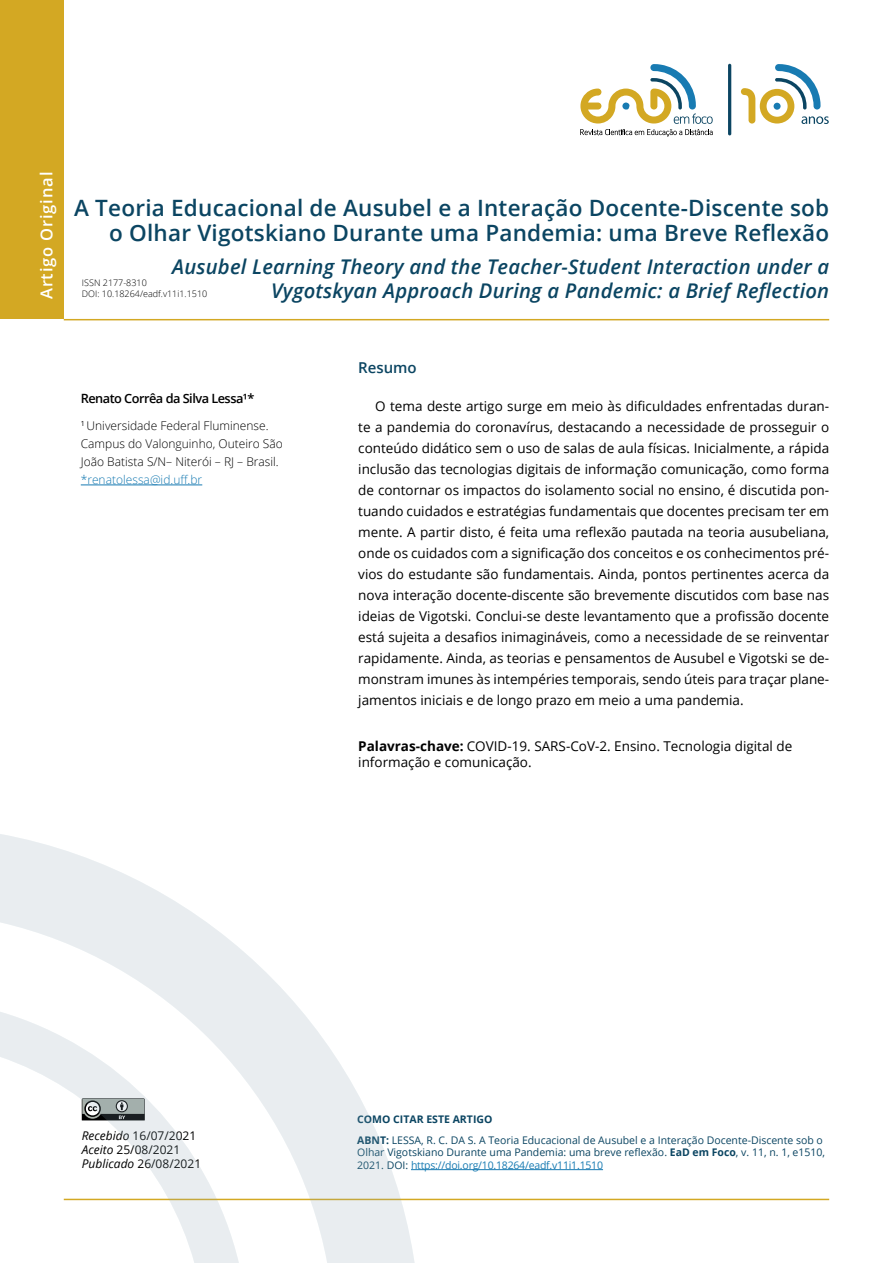
<style>
.page{position:relative;width:893px;height:1263px;background:#fff}
.page>*{position:absolute;margin:0;border:0;box-sizing:border-box;transform-origin:0 0}
.titulo_artigo{font:600 22.5px/25.5px "Open Sans";letter-spacing:.01em;color:#0b4562;text-align:right}
.titulo_artigo_inglês{font:italic 600 20.25px "Open Sans";letter-spacing:.01em;color:#0b4562}
.t1{font:600 16.5px "Open Sans";letter-spacing:.05em;color:#fff}
.Resumo{font:600 15px "Open Sans";color:#0b4562}
.texto_corrido{font:13.5px/21px "Open Sans";color:#000;text-align:justify}
.palavras_chave{font:13.5px/16.2px "Open Sans";color:#000}
.Autor{font:600 12.75px "Open Sans";letter-spacing:-.04em;color:#000}
.creditos_autores{font:300 12px/18px "Open Sans";color:#000}
.t2{font:12px/14.4px "Open Sans";color:#000}
.t3{font:10.5px/21.1px "Open Sans";color:#0b4562}
.t4{font:300 9px/10.8px "Open Sans";color:#000}
.s1{color:#187bb2}
.s2{font-weight:700}
.s3{font-style:italic}
</style>
<div class="page">
<hr style="left:64px;top:1199px;width:765px;height:1px;background:#d3a823">
<div style="left:0;top:0;width:64px;height:319px;background:#d3a823"></div>
<hr style="left:64px;top:319px;width:765px;height:1px;background:#d3a823">
<hr style="left:411px;top:1169px;width:192px;height:1px;background:#187bb2">
<svg style="left:580px;top:64px;width:133px;height:72px"></svg>
<hr style="left:728px;top:64px;width:3px;height:71px;background:#0b4562;border-radius:2px">
<svg style="left:741px;top:64px;width:88px;height:60px"></svg>
<svg style="left:0;top:834px;width:415px;height:429px"></svg>
<hr style="left:81px;top:485px;width:121px;height:1px;background:#187bb2">
<p class="t1" style="left:35px;top:299px;width:129px;rotate:-90deg">Artigo Original</p>
<p class="titulo_artigo" style="left:74px;top:194px;width:757px">A Teoria Educacional de Ausubel e a Interação Docente-Discente sob o Olhar Vigotskiano Durante uma Pandemia: uma Breve Reflexão</p>
<p class="titulo_artigo_inglês" style="left:172px;top:252px;width:659px">Ausubel Learning Theory and the Teacher-Student Interaction under a</p>
<p class="t4" style="left:82px;top:277px;width:127px">ISSN 2177-8310<br>DOI: 10.18264/eadf.v11i1.1510</p>
<p class="titulo_artigo_inglês" style="left:271px;top:276px;width:559px">Vygotskyan Approach During a Pandemic: a Brief Reflection</p>
<p class="Autor" style="left:81px;top:390px;width:175px">Renato Corrêa da Silva Lessa¹*</p>
<p class="creditos_autores" style="left:81px;top:416px;width:204px"><sup>1</sup> Universidade Federal Fluminense.<br>Campus do Valonguinho, Outeiro São João Batista S/N– Niterói – RJ – Brasil. <span class="s1">*renatolessa@id.uff.br</span></p>
<p class="Resumo" style="left:358px;top:357px;width:60px">Resumo</p>
<p class="texto_corrido" style="left:358px;top:395px;width:472px;text-indent:17px">O tema deste artigo surge em meio às dificuldades enfrentadas duran&shy;te a pandemia do coronavírus, destacando a necessidade de prosseguir o conteúdo didático sem o uso de salas de aula físicas. Inicialmente, a rápida inclusão das tecnologias digitais de informação comunicação, como forma de contornar os impactos do isolamento social no ensino, é discutida pon&shy;tuando cuidados e estratégias fundamentais que docentes precisam ter em mente. A partir disto, é feita uma reflexão pautada na teoria ausubeliana, onde os cuidados com a significação dos conceitos e os conhecimentos pré&shy;vios do estudante são fundamentais. Ainda, pontos pertinentes acerca da nova interação docente-discente são brevemente discutidos com base nas ideias de Vigotski. Conclui-se deste levantamento que a profissão docente está sujeita a desafios inimagináveis, como a necessidade de se reinventar rapidamente. Ainda, as teorias e pensamentos de Ausubel e Vigotski se de&shy;monstram imunes às intempéries temporais, sendo úteis para traçar plane&shy;jamentos iniciais e de longo prazo em meio a uma pandemia.</p>
<p class="palavras_chave" style="left:358px;top:738px;width:436px"><span class="s2">Palavras-chave:</span> COVID-19. SARS-CoV-2. Ensino. Tecnologia digital de informação e comunicação.</p>
<p class="t2" style="left:82px;top:1128px;width:121px"><span class="s3">Recebido</span> 16/07/2021<br><span class="s3">Aceito</span> 25/08/2021<br><span class="s3">Publicado</span> 26/08/2021</p>
<p class="t3" style="left:357px;top:1108px;width:467px"><span class="s2">COMO CITAR ESTE ARTIGO<br>ABNT:</span> LESSA, R. C. DA S. A Teoria Educacional de Ausubel e a Interação Docente-Discente sob o</p>
<p class="t3" style="left:357px;top:1146px;width:469px;line-height:12.6px">Olhar Vigotskiano Durante uma Pandemia: uma breve reflexão. <span class="s2">EaD em Foco</span>, v. 11, n. 1, e1510,<br>2021. DOI: <span class="s1">https://doi.org/10.18264/eadf.v11i1.1510</span></p>
</div>
